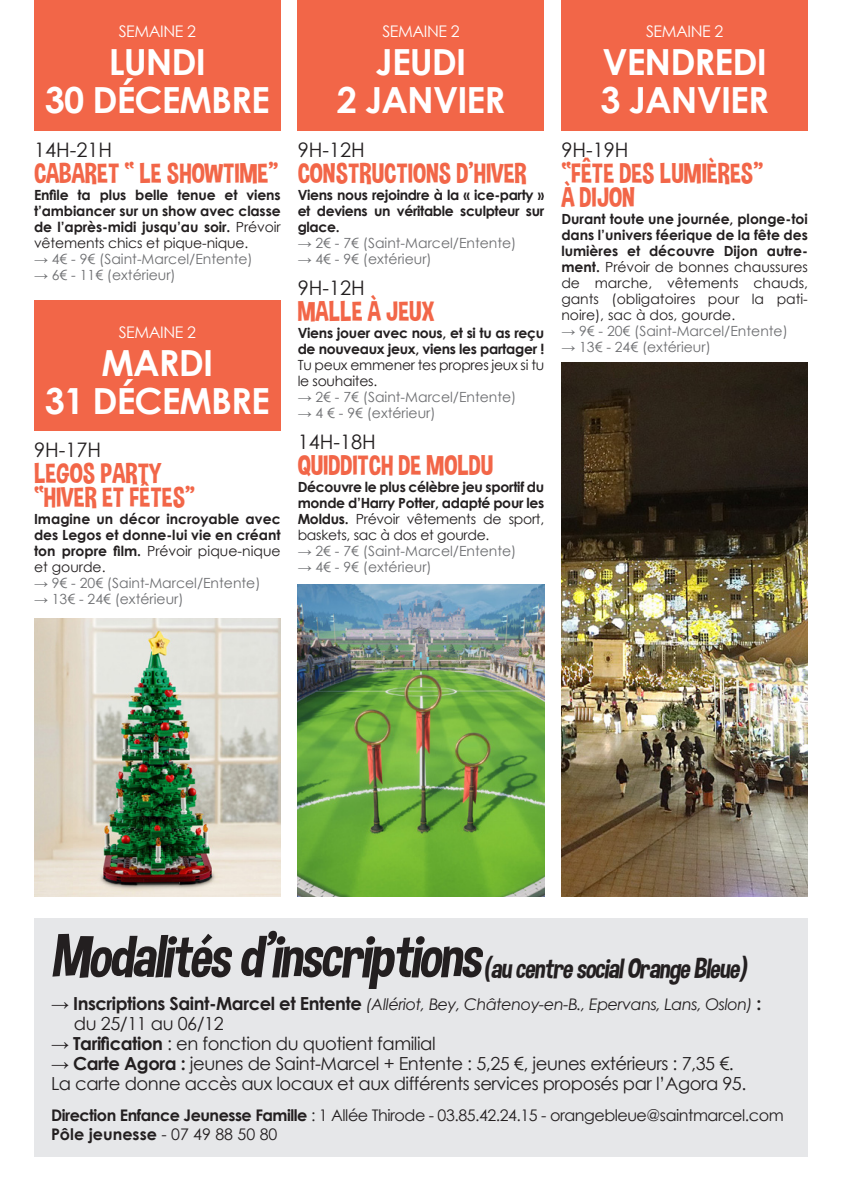
<style>
.page{position:relative;width:842px;height:1191px;background:#fff}
.page>*{position:absolute;margin:0;border:0;box-sizing:border-box;transform-origin:0 0}
.t1{font:700 36px/38px "Century Gothic";letter-spacing:-.025em;color:#fff;text-align:center}
.t2{font:28px/24px "Dimbo";color:#f26648}
.t3{font:italic 28px "Dimbo";letter-spacing:-.025em;color:#231f20}
.t4{font:20px "Century Gothic";color:#231f20}
.t5{font:18px/20px "Century Gothic";letter-spacing:-.025em;color:#231f20}
.t6{font:16px/19.2px "Century Gothic";letter-spacing:-.03em;color:#231f20}
.t7{font:italic 16px "Century Gothic";letter-spacing:-.025em;color:#231f20}
.t8{font:16px "Century Gothic";letter-spacing:-.025em;color:#fff}
.t9{font:700 14px/16px "Century Gothic";letter-spacing:-.02em;color:#231f20;text-align:justify}
.t10{font:14px "Century Gothic";color:#6d6e71}
.t11{font:14px/16px "Century Gothic";color:#231f20;text-align:justify}
.t12{font:14px/16px "Century Gothic";letter-spacing:-.02em;color:#231f20}
.s1{font-weight:400}
.s2{font-weight:700}
.s3{font-size:60px}
.s4{font-weight:700;font-style:normal;font-size:18px}
</style>
<div class="page">
<div style="left:34px;top:918px;width:774px;height:239px;background:#e6e7e9"></div>
<div style="left:34px;top:0;width:247px;height:130px;background:#f26648"></div>
<div style="left:34px;top:300px;width:247px;height:131px;background:#f26648"></div>
<div style="left:298px;top:0;width:246px;height:130px;background:#f26648"></div>
<div style="left:561px;top:0;width:247px;height:130px;background:#f26648"></div>
<img style="left:34px;top:618px;width:247px;height:278px">
<img style="left:298px;top:584px;width:246px;height:312px">
<img style="left:561px;top:363px;width:247px;height:533px">
<p class="t8" style="left:119px;top:25px;width:79px">SEMAINE 2</p>
<h1 class="t1" style="left:45px;top:42px;width:227px">LUNDI<br>30 DÉCEMBRE</h1>
<h3 class="t4" style="left:34px;top:141px;width:80px">14H-21H</h3>
<h2 class="t2" style="left:34px;top:162px;width:246px">CABARET “ LE SHOWTIME”</h2>
<p class="t9" style="left:34px;top:186px;width:248px">Enfile ta plus belle tenue et viens t’ambiancer sur un show avec classe de l’après-midi jusqu’au soir. <span class="s1">Prévoir vêtements chics et pique-nique.</span></p>
<p class="t10" style="left:34px;top:249px;width:220px">→ 4€ - 9€ (Saint-Marcel/Entente)</p>
<p class="t10" style="left:34px;top:265px;width:143px">→ 6€ - 11€ (extérieur)</p>
<p class="t8" style="left:119px;top:325px;width:79px">SEMAINE 2</p>
<h1 class="t1" style="left:45px;top:342px;width:227px">MARDI<br>31 DÉCEMBRE</h1>
<h3 class="t4" style="left:34px;top:442px;width:69px">9H-17H</h3>
<h2 class="t2" style="left:34px;top:462px;width:162px">LEGOS PARTY “HIVER ET FÊTES”</h2>
<p class="t9" style="left:34px;top:510px;width:248px">Imagine un décor incroyable avec des Legos et donne-lui vie en créant ton propre film. <span class="s1">Prévoir pique-nique et gourde.</span></p>
<p class="t10" style="left:34px;top:573px;width:228px">→ 9€ - 20€ (Saint-Marcel/Entente)</p>
<p class="t10" style="left:34px;top:589px;width:151px">→ 13€ - 24€ (extérieur)</p>
<p class="t8" style="left:382px;top:25px;width:79px">SEMAINE 2</p>
<h1 class="t1" style="left:337px;top:42px;width:170px">JEUDI<br>2 JANVIER</h1>
<h3 class="t4" style="left:298px;top:141px;width:69px">9H-12H</h3>
<h2 class="t2" style="left:298px;top:162px;width:231px">CONSTRUCTIONS D’HIVER</h2>
<p class="t9" style="left:298px;top:186px;width:248px">Viens nous rejoindre à la « ice-party » et deviens un véritable sculpteur sur glace.</p>
<p class="t10" style="left:298px;top:233px;width:220px">→ 2€ - 7€ (Saint-Marcel/Entente)</p>
<p class="t10" style="left:298px;top:249px;width:136px">→ 4€ - 9€ (extérieur)</p>
<h3 class="t4" style="left:298px;top:279px;width:69px">9H-12H</h3>
<h2 class="t2" style="left:298px;top:300px;width:138px">MALLE À JEUX</h2>
<p class="t9" style="left:298px;top:324px;width:248px">Viens jouer avec nous, et si tu as reçu de nouveaux jeux, viens les partager !</p>
<p class="t12" style="left:298px;top:358px;width:248px">Tu peux emmener tes propres jeux si tu le souhaites.</p>
<p class="t10" style="left:298px;top:387px;width:220px">→ 2€ - 7€ (Saint-Marcel/Entente)</p>
<p class="t10" style="left:298px;top:403px;width:139px">→ 4 € - 9€ (extérieur)</p>
<h3 class="t4" style="left:298px;top:433px;width:80px">14H-18H</h3>
<h2 class="t2" style="left:298px;top:454px;width:197px">QUIDDITCH DE MOLDU</h2>
<p class="t9" style="left:298px;top:478px;width:248px">Découvre le plus célèbre jeu sportif du monde d’Harry Potter, adapté pour les Moldus. <span class="s1">Prévoir vêtements de sport, baskets, sac à dos et gourde.</span></p>
<p class="t10" style="left:298px;top:541px;width:220px">→ 2€ - 7€ (Saint-Marcel/Entente)</p>
<p class="t10" style="left:298px;top:557px;width:136px">→ 4€ - 9€ (extérieur)</p>
<p class="t8" style="left:646px;top:25px;width:79px">SEMAINE 2</p>
<h1 class="t1" style="left:600px;top:42px;width:170px;text-align:left">VENDREDI<br>3 JANVIER</h1>
<h3 class="t4" style="left:561px;top:141px;width:69px">9H-19H</h3>
<h2 class="t2" style="left:561px;top:162px;width:203px">“FÊTE DES LUMIÈRES”<br>À DIJON</h2>
<p class="t11" style="left:561px;top:212px;width:248px"><span class="s2">Durant toute une journée, plonge-toi dans l’univers féerique de la fête des lumières et découvre Dijon autre&shy;ment.</span> Prévoir de bonnes chaussures de marche, vêtements chauds, gants (obligatoires pour la pati&shy;noire), sac à dos, gourde.</p>
<p class="t10" style="left:561px;top:321px;width:228px">→ 9€ - 20€ (Saint-Marcel/Entente)</p>
<p class="t10" style="left:561px;top:337px;width:151px">→ 13€ - 24€ (extérieur)</p>
<h2 class="t3" style="left:51px;top:955px;width:697px"><span class="s3">Modalités d’inscriptions</span> (au centre social Orange Bleue)</h2>
<p class="t7" style="left:51px;top:997px;width:712px"><span class="s4">→ Inscriptions Saint-Marcel et Entente</span> (Allériot, Bey, Châtenoy-en-B., Epervans, Lans, Oslon) <span class="s4">:</span></p>
<p class="t5" style="left:74px;top:1015px;width:151px">du 25/11 au 06/12</p>
<p class="t5" style="left:51px;top:1035px;width:386px"><span class="s2">→ Tarification</span> : en fonction du quotient familial</p>
<p class="t5" style="left:51px;top:1055px;width:697px"><span class="s2">→ Carte Agora :</span> jeunes de Saint-Marcel + Entente : 5,25 €, jeunes extérieurs : 7,35 €.<br>La carte donne accès aux locaux et aux différents services proposés par l’Agora 95.</p>
<p class="t6" style="left:51px;top:1106px;width:734px"><span class="s2">Direction Enfance Jeunesse Famille</span> : 1 Allée Thirode - 03.85.42.24.15 - orangebleue@saintmarcel.com<br><span class="s2">Pôle jeunesse</span> - 07 49 88 50 80</p>
</div>
